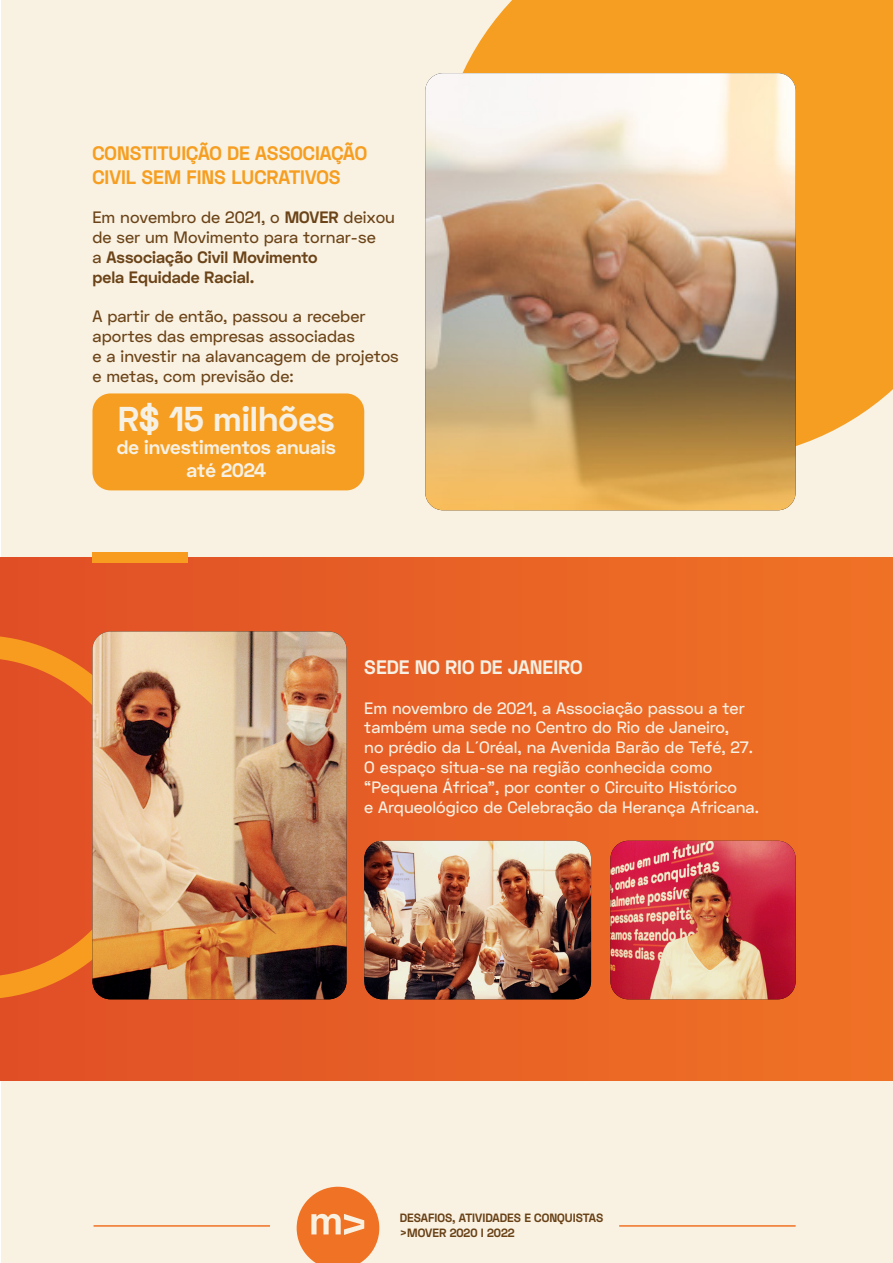
<style>
.page{position:relative;width:893px;height:1263px;background:#fff}
.page>*{position:absolute;margin:0;border:0;box-sizing:border-box;transform-origin:0 0}
.t1{font:700 34.5px "Space Grotesk";color:#f6f1e4}
.t2{font:700 19.5px "Space Grotesk";color:#f6f1e4}
.t3{font:700 19.5px/23.4px "Space Grotesk";color:#f69e21}
.t4{font:500 16.5px/19.8px "Space Grotesk";color:#f6f1e4}
.t5{font:500 16.5px/19.8px "Space Grotesk";color:#6b4318}
.t6{font:700 16.5px "Space Grotesk";color:#6b4318}
.t7{font:700 12px/14.4px "Space Grotesk";color:#694117}
.s1{font-weight:700}
.s2{font-weight:500}
</style>
<div class="page">
<div style="left:1px;top:1px;width:891px;height:1262px;background:#f9f2e2"></div>
<hr style="left:94px;top:1225px;width:176px;height:2px;background:#f07224">
<hr style="left:619px;top:1225px;width:177px;height:2px;background:#f07224">
<svg style="left:297px;top:1187px;width:82px;height:76px"></svg>
<div style="left:0;top:557px;width:893px;height:523px;background:linear-gradient(to right,#df4e26,#ef7225)"></div>
<img style="left:364px;top:841px;width:227px;height:158px">
<img style="left:610px;top:841px;width:186px;height:158px">
<div style="left:92px;top:552px;width:96px;height:10px;background:#f89c1f"></div>
<svg style="left:437px;top:0;width:456px;height:460px;background:#f6a634"></svg>
<div style="left:92px;top:393px;width:272px;height:97px;background:#f69e21;border-radius:18px"></div>
<img style="left:425px;top:73px;width:371px;height:437px">
<svg style="left:0;top:635px;width:92px;height:364px;background:#e45a25"></svg>
<img style="left:92px;top:631px;width:255px;height:368px">
<p class="t3" style="left:92px;top:142px;width:276px">CONSTITUIÇÃO DE ASSOCIAÇÃO<br>CIVIL SEM FINS LUCRATIVOS</p>
<p class="t5" style="left:92px;top:207px;width:304px">Em novembro de 2021, o <span class="s1">MOVER</span> deixou de ser um Movimento para tornar-se</p>
<p class="t6" style="left:92px;top:246px;width:227px"><span class="s2">a</span> Associação Civil Movimento</p>
<p class="t6" style="left:92px;top:266px;width:163px">pela Equidade Racial.</p>
<p class="t5" style="left:92px;top:306px;width:275px">A partir de então, passou a receber aportes das empresas associadas</p>
<p class="t5" style="left:92px;top:346px;width:308px">e a investir na alavancagem de projetos e metas, com previsão de:</p>
<p class="t1" style="left:118px;top:396px;width:219px">R$ 15 milhões</p>
<p class="t2" style="left:117px;top:434px;width:221px">de investimentos anuais</p>
<p class="t2" style="left:187px;top:458px;width:81px">até 2024</p>
<p class="t2" style="left:364px;top:654px;width:220px">SEDE NO RIO DE JANEIRO</p>
<p class="t4" style="left:364px;top:698px;width:382px">Em novembro de 2021, a Associação passou a ter também uma sede no Centro do Rio de Janeiro,</p>
<p class="t4" style="left:364px;top:738px;width:390px">no prédio da L´Oréal, na Avenida Barão de Tefé, 27.</p>
<p class="t4" style="left:364px;top:757px;width:350px">O espaço situa-se na região conhecida como</p>
<p class="t4" style="left:364px;top:777px;width:374px">“Pequena África”, por conter o Circuito Histórico</p>
<p class="t4" style="left:364px;top:797px;width:396px">e Arqueológico de Celebração da Herança Africana.</p>
<p class="t7" style="left:400px;top:1211px;width:205px">DESAFIOS, ATIVIDADES E CONQUISTAS &gt;MOVER 2020 I 2022</p>
</div>
